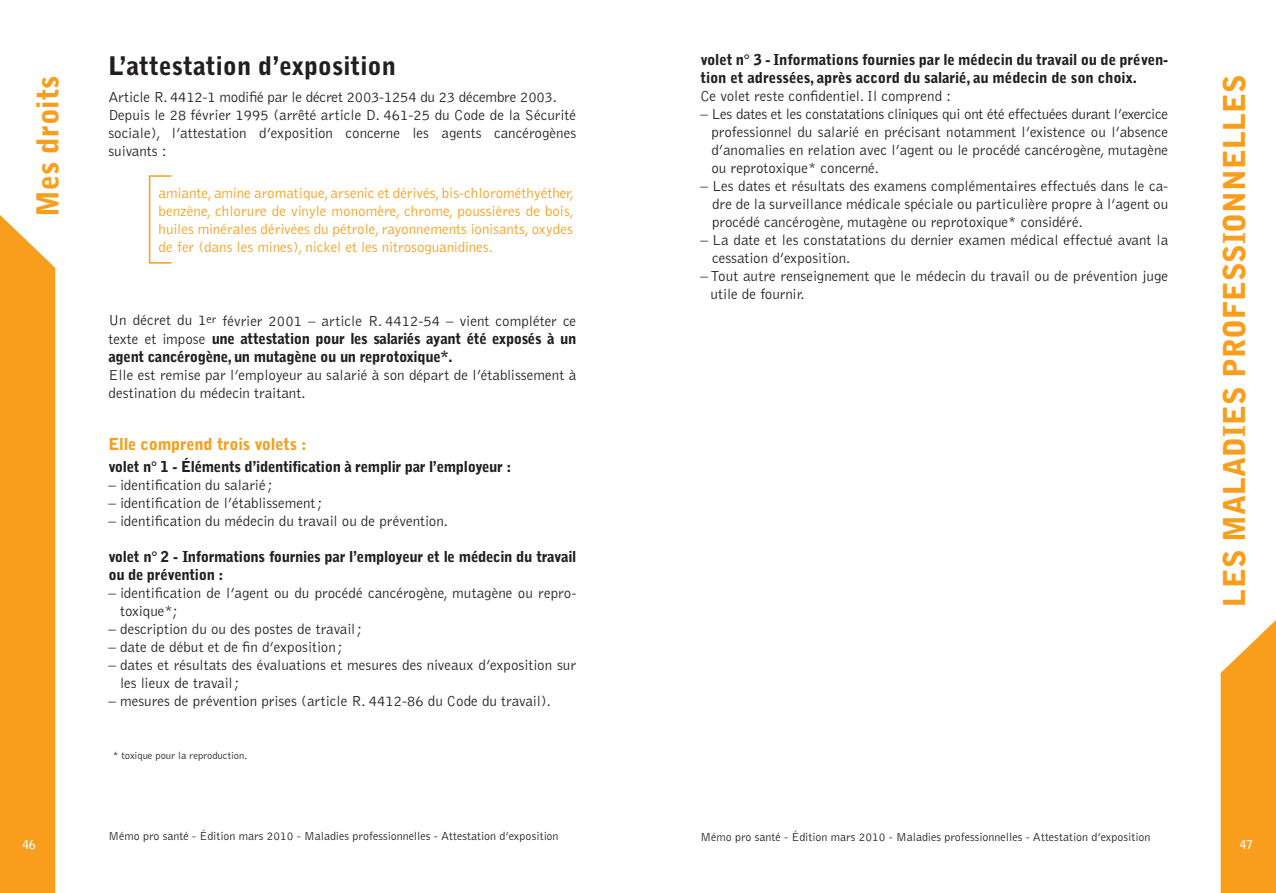
<style>
.page{position:relative;width:1276px;height:893px;background:#fff}
.page>*{position:absolute;margin:0;border:0;box-sizing:border-box;transform-origin:0 0}
.t1{font:900 30px "Bell Gothic";color:#f89e1c}
.t2{font:900 25.5px "Bell Gothic";color:#231f20}
.t3{font:900 16.5px "Bell Gothic";letter-spacing:-.01em;color:#f89e1c}
.t4{font:300 15px/18px "Bell Gothic";color:#231f20}
.t5{font:900 15px/18px "Bell Gothic";letter-spacing:-.025em;color:#231f20}
.t6{font:300 15px/18px "Bell Gothic";color:#f89e1c;text-align:justify}
.t7{font:300 12px "Bell Gothic";color:#231f20}
.t8{font:700 12px "Bell Gothic";color:#fff}
.t9{font:300 10.5px "Bell Gothic";color:#231f20}
.s1{font-weight:300}
</style>
<div class="page">
<div style="left:149px;top:175px;width:23px;height:89px;border:2px solid #f89e1c"></div>
<svg style="left:1220px;top:620px;width:56px;height:273px;background:#f8a834"></svg>
<div style="left:0;top:215px;width:55px;height:678px;background:#f89e1c"></div>
<h1 class="t1" style="left:30px;top:217px;width:143px;rotate:-90deg">Mes droits</h1>
<h2 class="t2" style="left:108px;top:51px;width:289px">L’attestation d’exposition</h2>
<p class="t4" style="left:108px;top:88px;width:469px">Article R. 4412-1 modifié par le décret 2003-1254 du 23 décembre 2003.<br>Depuis le 28 février 1995 (arrêté article D. 461-25 du Code de la Sécurité sociale), l’attestation d’exposition concerne les agents cancérogènes suivants :</p>
<p class="t6" style="left:159px;top:184px;width:417px">amiante, amine aromatique, arsenic et dérivés, bis-chlorométhyéther, benzène, chlorure de vinyle monomère, chrome, poussières de bois, huiles minérales dérivées du pétrole, rayonnements ionisants, oxydes de fer (dans les mines), nickel et les nitrosoguanidines.</p>
<p class="t5" style="left:108px;top:311px;width:469px;text-align:justify"><span class="s1">Un décret du 1</span><sup>er</sup> <span class="s1">février 2001 – article R. 4412-54 – vient compléter ce texte et impose</span> une attestation pour les salariés ayant été exposés à un agent cancérogène, un mutagène ou un reprotoxique*.</p>
<p class="t4" style="left:108px;top:366px;width:469px">Elle est remise par l’employeur au salarié à son départ de l’établissement à destination du médecin traitant.</p>
<p class="t3" style="left:108px;top:434px;width:200px">Elle comprend trois volets :</p>
<p class="t5" style="left:108px;top:458px;width:404px">volet n° 1 - Éléments d’identification à remplir par l’employeur :</p>
<p class="t4" style="left:108px;top:476px;width:166px">– identification du salarié ;</p>
<p class="t4" style="left:108px;top:494px;width:216px">– identification de l’établissement;</p>
<p class="t4" style="left:108px;top:512px;width:341px">– identification du médecin du travail ou de prévention.</p>
<p class="t5" style="left:108px;top:548px;width:469px">volet n° 2 - Informations fournies par l’employeur et le médecin du travail ou de prévention :</p>
<p class="t4" style="left:120px;top:584px;width:458px;text-indent:-12px">– identification de l’agent ou du procédé cancérogène, mutagène ou repro&shy;toxique*;</p>
<p class="t4" style="left:108px;top:620px;width:255px">– description du ou des postes de travail;</p>
<p class="t4" style="left:108px;top:638px;width:236px">– date de début et de fin d’exposition ;</p>
<p class="t4" style="left:120px;top:656px;width:458px;text-indent:-12px">– dates et résultats des évaluations et mesures des niveaux d’exposition sur les lieux de travail;</p>
<p class="t4" style="left:108px;top:692px;width:444px">– mesures de prévention prises (article R. 4412-86 du Code du travail).</p>
<p class="t9" style="left:113px;top:750px;width:136px">* toxique pour la reproduction.</p>
<p class="t5" style="left:700px;top:51px;width:469px">volet n° 3 - Informations fournies par le médecin du travail ou de préven&shy;tion et adressées, après accord du salarié, au médecin de son choix.</p>
<p class="t4" style="left:700px;top:87px;width:252px">Ce volet reste confidentiel. Il comprend :</p>
<p class="t4" style="left:711px;top:105px;width:458px;text-align:justify;text-indent:-11px">– Les dates et les constatations cliniques qui ont été effectuées durant l’exercice professionnel du salarié en précisant notamment l’existence ou l’absence d’anomalies en relation avec l’agent ou le procédé cancérogène, mutagène ou reprotoxique* concerné.</p>
<p class="t4" style="left:712px;top:177px;width:458px;text-align:justify;text-indent:-12px">– Les dates et résultats des examens complémentaires effectués dans le ca&shy;dre de la surveillance médicale spéciale ou particulière propre à l’agent ou procédé cancérogène, mutagène ou reprotoxique* considéré.</p>
<p class="t4" style="left:712px;top:231px;width:458px;text-indent:-12px">– La date et les constatations du dernier examen médical effectué avant la cessation d’exposition.</p>
<p class="t4" style="left:710px;top:267px;width:459px;text-indent:-10px">– Tout autre renseignement que le médecin du travail ou de prévention juge utile de fournir.</p>
<h1 class="t1" style="left:1216px;top:606px;width:529px;rotate:-90deg">les maladies professionnelles</h1>
<p class="t7" style="left:108px;top:829px;width:452px">Mémo pro santé - Édition mars 2010 - Maladies professionnelles - Attestation d’exposition</p>
<p class="t7" style="left:700px;top:830px;width:452px">Mémo pro santé - Édition mars 2010 - Maladies professionnelles - Attestation d’exposition</p>
<p class="t8" style="left:23px;top:837px;width:15px">46</p>
<p class="t8" style="left:1239px;top:837px;width:15px">47</p>
</div>
